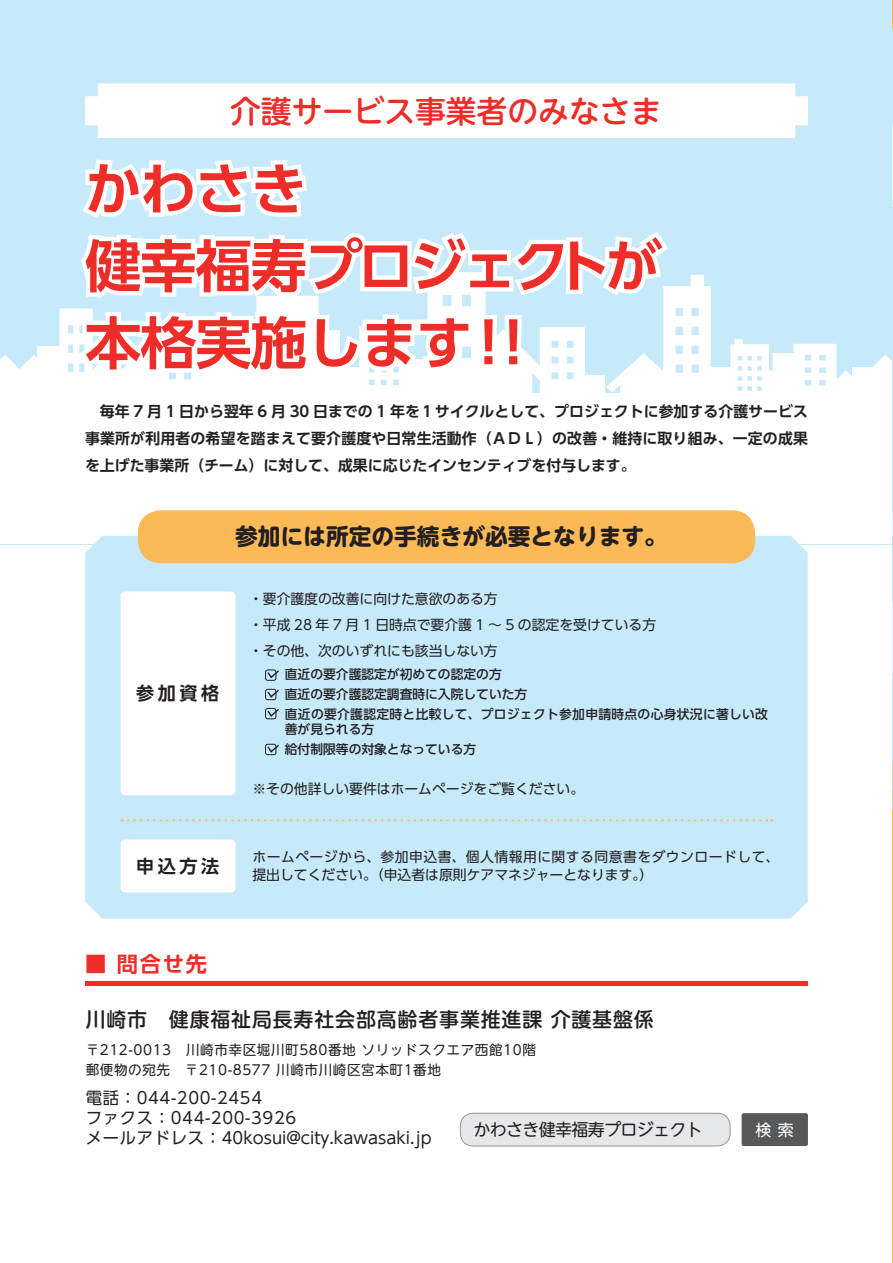
<style>
.page{position:relative;width:893px;height:1263px;background:#fff}
.page>*{position:absolute;margin:0;border:0;box-sizing:border-box;transform-origin:0 0}
.t1{font:700 56.4px "UD Shin Go Pr 6 De";letter-spacing:-.02em;color:#ee2d28}
.t2{font:700 56.4px "UD Shin Go Pr 6 De";letter-spacing:-.08em;color:#ee2d28}
.t3{font:500 30.9px "UD Shin M Go Pr 6";color:#ee2d28}
.t4{font:700 22.65px "UD Shin M Go Pr 6";color:#231f20}
.t5{font:700 21.3px "UD Shin Go Pr 6 De";color:#ee2d28}
.t6{font:500 19.95px "UD Shin M Go Pr 6";letter-spacing:.04em;color:#231f20}
.t7{font:700 18px "UD Shin Go Pr 6 De";letter-spacing:.2em;color:#231f20}
.t8{font:16.95px "UD Shin M Go Pr 6";letter-spacing:-.04em;color:#231f20}
.t9{font:16.35px/20px "UD Shin Go Pr 6";letter-spacing:.04em;color:#231f20}
.t10{font:15.9px "UD Shin M Go Pr 6";color:#fff}
.t11{font:700 14.85px/27.2px "UD Shin Go Pr 6 De";color:#231f20;text-align:justify}
.t12{font:13.8px/26.1px "UD Shin Go Pr 6";color:#231f20}
.t13{font:13.8px "UD Shin Go Pr 6";letter-spacing:.035em;color:#231f20}
.t14{font:13.65px/19.8px "UD Shin M Go Pr 6";letter-spacing:.04em;color:#231f20}
.t15{font:500 12.75px/19.6px "UD Shin Go Pr 6";color:#231f20}
</style>
<div class="page">
<hr style="left:892px;top:0;width:1px;height:1263px;background:#c6eafa">
<hr style="left:892px;top:763px;width:1px;height:56px;background:#fcb958">
<hr style="left:892px;top:810px;width:1px;height:453px;background:#fcb958">
<svg style="left:892px;top:602px;width:1px;height:71px"></svg>
<svg style="left:892px;top:512px;width:1px;height:25px"></svg>
<div style="left:460px;top:1113px;width:270px;height:33px;background:#e6e7e9;border-radius:13px"></div>
<div style="left:460px;top:1113px;width:270px;height:33px;border:1px solid #939598;border-radius:13px"></div>
<div style="left:742px;top:1113px;width:66px;height:33px;background:#57585a;border-radius:2px"></div>
<div style="left:85px;top:536px;width:723px;height:383px;background:#c6eafa"></div>
<hr style="left:85px;top:982px;width:723px;height:4px;background:#ee2d28">
<div style="left:138px;top:510px;width:617px;height:53px;background:#fcb958;border-radius:23px"></div>
<svg style="left:0;top:0;width:893px;height:393px"></svg>
<div style="left:121px;top:591px;width:114px;height:204px;background:#fff;border-radius:4px"></div>
<div style="left:121px;top:840px;width:114px;height:52px;background:#fff;border-radius:4px"></div>
<svg style="left:122px;top:819px;width:650px;height:2px"></svg>
<div style="left:265px;top:669px;width:11px;height:12px;border:1px solid #231f20;border-radius:2px"></div>
<svg style="left:266px;top:669px;width:14px;height:10px"></svg>
<div style="left:265px;top:689px;width:11px;height:11px;border:1px solid #231f20;border-radius:2px"></div>
<svg style="left:266px;top:688px;width:14px;height:11px"></svg>
<div style="left:265px;top:744px;width:11px;height:11px;border:1px solid #231f20;border-radius:2px"></div>
<svg style="left:266px;top:743px;width:14px;height:11px"></svg>
<div style="left:265px;top:708px;width:11px;height:11px;border:1px solid #231f20;border-radius:2px"></div>
<svg style="left:266px;top:707px;width:14px;height:11px"></svg>
<h2 class="t3" style="left:230px;top:85px;width:433px">介護サービス事業者のみなさま</h2>
<h1 class="t1" style="left:85px;top:143px;width:223px">かわさき</h1>
<h1 class="t2" style="left:85px;top:220px;width:578px">健幸福寿プロジェクトが</h1>
<h1 class="t1" style="left:460px;top:297px;width:83px">!!</h1>
<h1 class="t1" style="left:85px;top:297px;width:389px">本格実施します</h1>
<p class="t11" style="left:85px;top:397px;width:724px">　毎年 7 月 1 日から翌年 6 月 30 日までの 1 年を１サイクルとして、プロジェクトに参加する介護サービス事業所が利用者の希望を踏まえて要介護度や日常生活動作（ＡＤＬ）の改善・維持に取り組み、一定の成果を上げた事業所（チーム）に対して、成果に応じたインセンティブを付与します。</p>
<h3 class="t4" style="left:235px;top:517px;width:433px">参加には所定の手続きが必要となります。</h3>
<p class="t7" style="left:136px;top:679px;width:85px">参加資格</p>
<p class="t7" style="left:136px;top:851px;width:85px">申込方法</p>
<h3 class="t5" style="left:85px;top:947px;width:23px">■</h3>
<h3 class="t5" style="left:117px;top:947px;width:92px">問合せ先</h3>
<p class="t12" style="left:249px;top:585px;width:409px">・要介護度の改善に向けた意欲のある方<br>・平成 28 年 7 月 1 日時点で要介護 1 〜 5 の認定を受けている方・その他、次のいずれにも該当しない方</p>
<p class="t15" style="left:285px;top:664px;width:485px">直近の要介護認定が初めての認定の方<br>直近の要介護認定調査時に入院していた方<br>直近の要介護認定時と比較して、プロジェクト参加申請時点の心身状況に著しい改</p>
<p class="t15" style="left:285px;top:719px;width:193px">善が見られる方<br>給付制限等の対象となっている方</p>
<p class="t12" style="left:252px;top:775px;width:333px">※その他詳しい要件はホームページをご覧ください。</p>
<p class="t13" style="left:252px;top:845px;width:528px">ホームページから、参加申込書、個人情報用に関する同意書をダウンロードして、</p>
<p class="t12" style="left:252px;top:862px;width:402px">提出してください。（申込者は原則ケアマネジャーとなります (。</p>
<h3 class="t6" style="left:86px;top:1002px;width:570px">川崎市　健康福祉局長寿社会部高齢者事業推進課介護基盤係</h3>
<p class="t14" style="left:86px;top:1039px;width:452px">〒212-0013　川崎市幸区堀川町580番地ソリッドスクエア西館10階郵便物の宛先　〒210-8577 川崎市川崎区宮本町1番地</p>
<p class="t9" style="left:86px;top:1088px;width:347px">電話：044-200-2454<br>ファクス：044-200-3926<br>メールアドレス：40kosui@city.kawasaki.jp</p>
<p class="t8" style="left:474px;top:1115px;width:231px">かわさき健幸福寿プロジェクト</p>
<p class="t10" style="left:755px;top:1116px;width:40px">検索</p>
</div>
